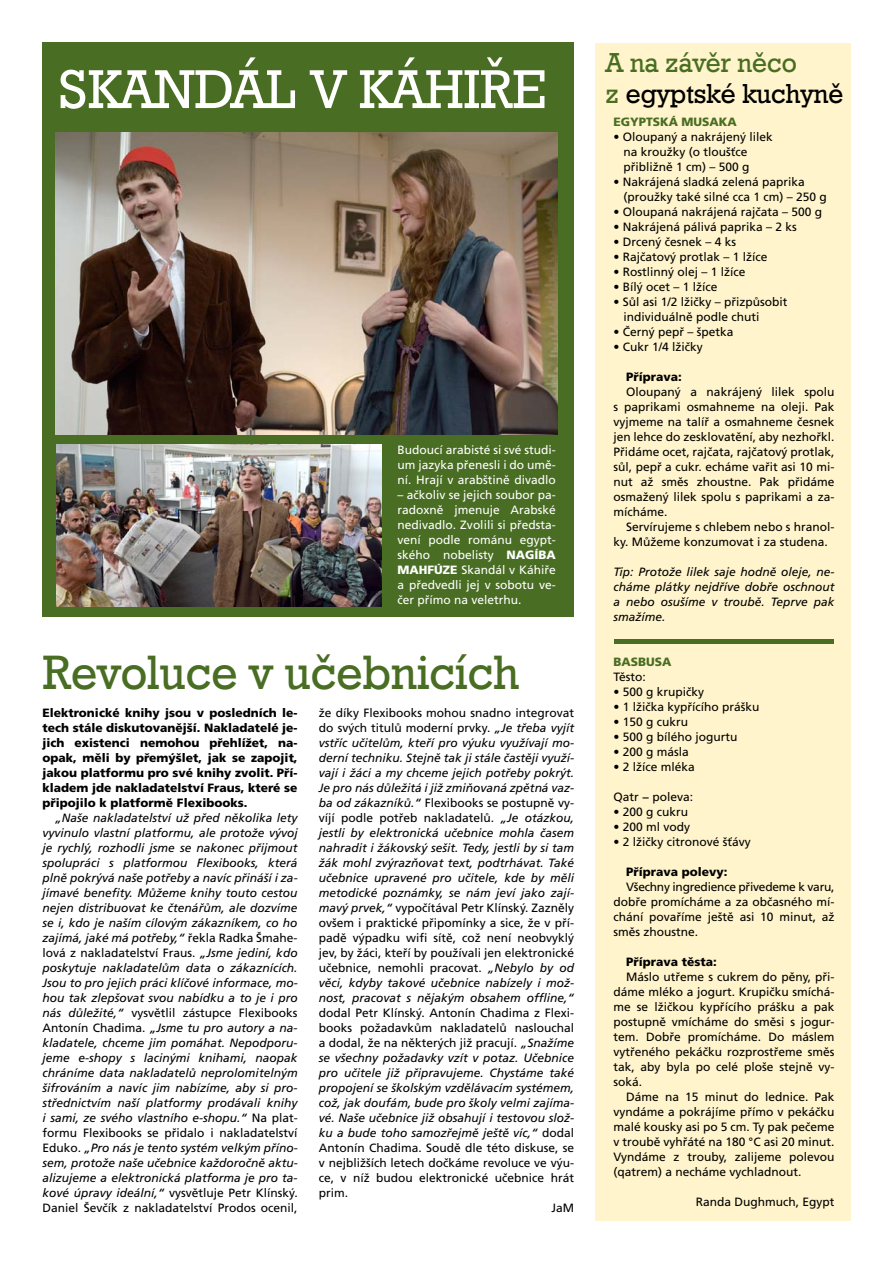
<style>
.page{position:relative;width:893px;height:1263px;background:#fff}
.page>*{position:absolute;margin:0;border:0;box-sizing:border-box;transform-origin:0 0}
.t1{font:54.45px "Geometric Slab 712 AT Medium A";letter-spacing:.12em;color:#fff}
.t2{font:48px "Geometric Slab 712 AT Medium A";color:#496d22}
.t3{font:27.3px/30.9px "Geometric Slab 712 AT Medium A";color:#000}
.t4{font:italic 12px/15px "Frutiger CE";color:#000;text-align:justify}
.t5{font:12px/15px "Frutiger CE";color:#000}
.t6{font:900 12px/15px "Frutiger CE";color:#000;text-align:justify}
.t7{font:12px/15px "Frutiger CE";color:#fff;text-align:justify}
.t8{font:900 12px "Frutiger CE";color:#496d22}
.s1{font-weight:900}
.s2{font-style:normal}
.s3{font-style:italic}
.s4{color:#496d22}
</style>
<div class="page">
<div style="left:43px;top:43px;width:531px;height:574px;background:#496d22"></div>
<div style="left:595px;top:43px;width:255px;height:1177px;background:#fff4cb"></div>
<img style="left:55px;top:133px;width:503px;height:302px">
<img style="left:56px;top:444px;width:325px;height:163px">
<hr style="left:614px;top:639px;width:219px;height:4px;background:#496d22">
<h1 class="t1" style="left:58px;top:56px;width:486px">Skandál v Káhiře</h1>
<p class="t7" style="left:398px;top:442px;width:160px">Budoucí arabisté si své studi&shy;um jazyka přenesli i do umě&shy;ní. Hrají v arabštině divadlo</p>
<p class="t7" style="left:398px;top:487px;width:160px">– ačkoliv se jejich soubor pa&shy;radoxně jmenuje Arabské nedivadlo. Zvolili si předsta&shy;vení podle románu egypt&shy;ského nobelisty <span class="s1">NAGÍBA MAHFÚZE</span> Skandál v Káhiře a předvedli jej v sobotu ve&shy;čer přímo na veletrhu.</p>
<h2 class="t2" style="left:43px;top:643px;width:478px">Revoluce v učebnicích</h2>
<p class="t6" style="left:43px;top:705px;width:257px">Elektronické knihy jsou v posledních le&shy;tech stále diskutovanější. Nakladatelé je&shy;jich existenci nemohou přehlížet, na&shy;opak, měli by přemýšlet, jak se zapojit, jakou platformu pro své knihy zvolit. Pří&shy;kladem jde nakladatelství Fraus, které se připojilo k platformě Flexibooks.</p>
<p class="t4" style="left:43px;top:810px;width:257px;text-indent:13px">„Naše nakladatelství už před několika lety vyvinulo vlastní platformu, ale protože vývoj je rychlý, rozhodli jsme se nakonec přijmout spolupráci s platformou Flexibooks, která plně pokrývá naše potřeby a navíc přináší i za&shy;jímavé benefity. Můžeme knihy touto cestou nejen distribuovat ke čtenářům, ale dozvíme se i, kdo je naším cílovým zákazníkem, co ho zajímá, jaké má potřeby,“ <span class="s2">řekla Radka Šmahe&shy;lová z nakladatelství Fraus.</span> „Jsme jediní, kdo poskytuje nakladatelům data o zákaznících.<br>Jsou to pro jejich práci klíčové informace, mo&shy;hou tak zlepšovat svou nabídku a to je i pro nás důležité,“ <span class="s2">vysvětlil zástupce Flexibooks Antonín Chadima.</span> „Jsme tu pro autory a na&shy;kladatele, chceme jim pomáhat. Nepodporu&shy;jeme e-shopy s lacinými knihami, naopak chráníme data nakladatelů neprolomitelným šifrováním a navíc jim nabízíme, aby si pro&shy;střednictvím naší platformy prodávali knihy i sami, ze svého vlastního e-shopu.“ <span class="s2">Na plat&shy;formu Flexibooks se přidalo i nakladatelství Eduko.</span> „Pro nás je tento systém velkým příno&shy;sem, protože naše učebnice každoročně aktu&shy;alizujeme a elektronická platforma je pro ta&shy;kové úpravy ideální,“ <span class="s2">vysvětluje Petr Klínský.<br>Daniel Ševčík z nakladatelství Prodos ocenil,</span></p>
<p class="t4" style="left:319px;top:705px;width:257px"><span class="s2">že díky Flexibooks mohou snadno integrovat do svých titulů moderní prvky.</span> „Je třeba vyjít vstříc učitelům, kteří pro výuku využívají mo&shy;derní techniku. Stejně tak ji stále častěji využí&shy;vají i žáci a my chceme jejich potřeby pokrýt.<br>Je pro nás důležitá i již zmiňovaná zpětná vaz&shy;ba od zákazníků.“ <span class="s2">Flexibooks se postupně vy&shy;víjí podle potřeb nakladatelů.</span> „Je otázkou, jestli by elektronická učebnice mohla časem nahradit i žákovský sešit. Tedy, jestli by si tam žák mohl zvýrazňovat text, podtrhávat. Také učebnice upravené pro učitele, kde by měli metodické poznámky, se nám jeví jako zají&shy;mavý prvek,“ <span class="s2">vypočítával Petr Klínský. Zazněly ovšem i praktické připomínky a sice, že v pří&shy;padě výpadku wifi sítě, což není neobvyklý jev, by žáci, kteří by používali jen elektronické učebnice, nemohli pracovat.</span> „Nebylo by od věci, kdyby takové učebnice nabízely i mož&shy;nost, pracovat s nějakým obsahem offline,“</p>
<p class="t5" style="left:319px;top:1005px;width:257px">dodal Petr Klínský. Antonín Chadima z Flexi-</p>
<p class="t5" style="left:319px;top:1020px;width:257px">books požadavkům nakladatelů naslouchal</p>
<p class="t5" style="left:319px;top:1035px;width:257px">a dodal, že na některých již pracují. <span class="s3">„Snažíme</span></p>
<p class="t4" style="left:319px;top:1050px;width:257px">se všechny požadavky vzít v potaz. Učebnice</p>
<p class="t4" style="left:319px;top:1065px;width:257px">pro učitele již připravujeme. Chystáme také</p>
<p class="t4" style="left:319px;top:1080px;width:257px">propojení se školským vzdělávacím systémem,</p>
<p class="t4" style="left:319px;top:1095px;width:257px">což, jak doufám, bude pro školy velmi zajíma-</p>
<p class="t4" style="left:319px;top:1110px;width:257px">vé. Naše učebnice již obsahují i testovou slož-</p>
<p class="t4" style="left:319px;top:1125px;width:257px">ku a bude toho samozřejmě ještě víc,“ <span class="s2">dodal</span></p>
<p class="t5" style="left:319px;top:1140px;width:257px">Antonín Chadima. Soudě dle této diskuse, se</p>
<p class="t5" style="left:319px;top:1155px;width:257px">v nejbližších letech dočkáme revoluce ve výu-</p>
<p class="t5" style="left:319px;top:1170px;width:257px">ce, v níž budou elektronické učebnice hrát</p>
<p class="t5" style="left:319px;top:1185px;width:31px">prim.</p>
<p class="t5" style="left:551px;top:1200px;width:24px">JaM</p>
<h3 class="t3" style="left:606px;top:46px;width:239px"><span class="s4">A na závěr něco<br>z</span> egyptské kuchyně</h3>
<p class="t8" style="left:613px;top:115px;width:17px">Egyptská</p>
<p class="t8" style="left:681px;top:115px;width:22px">Musaka</p>
<p class="t5" style="left:623px;top:130px;width:151px;text-indent:-10px">• Oloupaný a nakrájený lilek na kroužky (o tloušťce přibližně 1 cm) – 500 g</p>
<p class="t5" style="left:623px;top:175px;width:205px;text-indent:-10px">• Nakrájená sladká zelená paprika (proužky také silné cca 1 cm) – 250 g</p>
<p class="t5" style="left:613px;top:205px;width:210px">• Oloupaná nakrájená rajčata – 500 g</p>
<p class="t5" style="left:613px;top:220px;width:185px">• Nakrájená pálivá paprika – 2 ks</p>
<p class="t5" style="left:613px;top:235px;width:124px">• Drcený česnek – 4 ks</p>
<p class="t5" style="left:613px;top:250px;width:156px">• Rajčatový protlak – 1 lžíce</p>
<p class="t5" style="left:613px;top:265px;width:134px">• Rostlinný olej – 1 lžíce</p>
<p class="t5" style="left:613px;top:280px;width:106px">• Bílý ocet – 1 lžíce</p>
<p class="t5" style="left:623px;top:295px;width:166px;text-indent:-10px">• Sůl asi 1/2 lžičky – přizpůsobit individuálně podle chuti</p>
<p class="t5" style="left:613px;top:325px;width:122px">• Černý pepř – špetka</p>
<p class="t5" style="left:613px;top:340px;width:91px">• Cukr 1/4 lžičky</p>
<p class="t6" style="left:626px;top:370px;width:57px">Příprava:</p>
<p class="t5" style="left:613px;top:385px;width:223px;text-align:justify;text-indent:13px">Oloupaný a nakrájený lilek spolu s paprikami osmahneme na oleji. Pak vyjmeme na talíř a osmahneme česnek jen lehce do zesklovatění, aby nezhořkl.<br>Přidáme ocet, rajčata, rajčatový protlak, sůl, pepř a cukr. echáme vařit asi 10 mi&shy;nut až směs zhoustne. Pak přidáme osmažený lilek spolu s paprikami a za&shy;mícháme.</p>
<p class="t5" style="left:613px;top:520px;width:223px;text-indent:13px">Servírujeme s chlebem nebo s hranol&shy;ky. Můžeme konzumovat i za studena.</p>
<p class="t4" style="left:613px;top:565px;width:223px">Tip: Protože lilek saje hodně oleje, ne&shy;cháme plátky nejdříve dobře oschnout a nebo osušíme v troubě. Teprve pak smažíme.</p>
<p class="t8" style="left:613px;top:655px;width:18px">Basbusa</p>
<p class="t5" style="left:613px;top:670px;width:34px">Těsto:</p>
<p class="t5" style="left:613px;top:685px;width:92px">• 500 g krupičky</p>
<p class="t5" style="left:613px;top:700px;width:148px">• 1 lžička kypřícího prášku</p>
<p class="t5" style="left:613px;top:715px;width:76px">• 150 g cukru</p>
<p class="t5" style="left:613px;top:730px;width:126px">• 500 g bílého jogurtu</p>
<p class="t5" style="left:613px;top:745px;width:77px">• 200 g másla</p>
<p class="t5" style="left:613px;top:760px;width:83px">• 2 lžíce mléka</p>
<p class="t5" style="left:613px;top:790px;width:81px">Qatr − poleva:</p>
<p class="t5" style="left:613px;top:805px;width:76px">• 200 g cukru</p>
<p class="t5" style="left:613px;top:820px;width:78px">• 200 ml vody</p>
<p class="t5" style="left:613px;top:835px;width:139px">• 2 lžičky citronové šťávy</p>
<p class="t6" style="left:626px;top:865px;width:103px">Příprava polevy:</p>
<p class="t5" style="left:613px;top:880px;width:223px;text-align:justify;text-indent:13px">Všechny ingredience přivedeme k varu, dobře promícháme a za občasného mí&shy;chání povaříme ještě asi 10 minut, až směs zhoustne.</p>
<p class="t6" style="left:626px;top:955px;width:92px">Příprava těsta:</p>
<p class="t5" style="left:613px;top:970px;width:223px;text-align:justify;text-indent:13px">Máslo utřeme s cukrem do pěny, při&shy;dáme mléko a jogurt. Krupičku smíchá&shy;me se lžičkou kypřícího prášku a pak postupně vmícháme do směsi s jogur&shy;tem. Dobře promícháme. Do máslem vytřeného pekáčku rozprostřeme směs tak, aby byla po celé ploše stejně vy&shy;soká.</p>
<p class="t5" style="left:613px;top:1090px;width:223px;text-align:justify;text-indent:13px">Dáme na 15 minut do lednice. Pak vyndáme a pokrájíme přímo v pekáčku malé kousky asi po 5 cm. Ty pak pečeme v troubě vyhřáté na 180 °C asi 20 minut.<br>Vyndáme z trouby, zalijeme polevou (qatrem) a necháme vychladnout.</p>
<p class="t5" style="left:696px;top:1195px;width:140px">Randa Dughmuch, Egypt</p>
</div>
